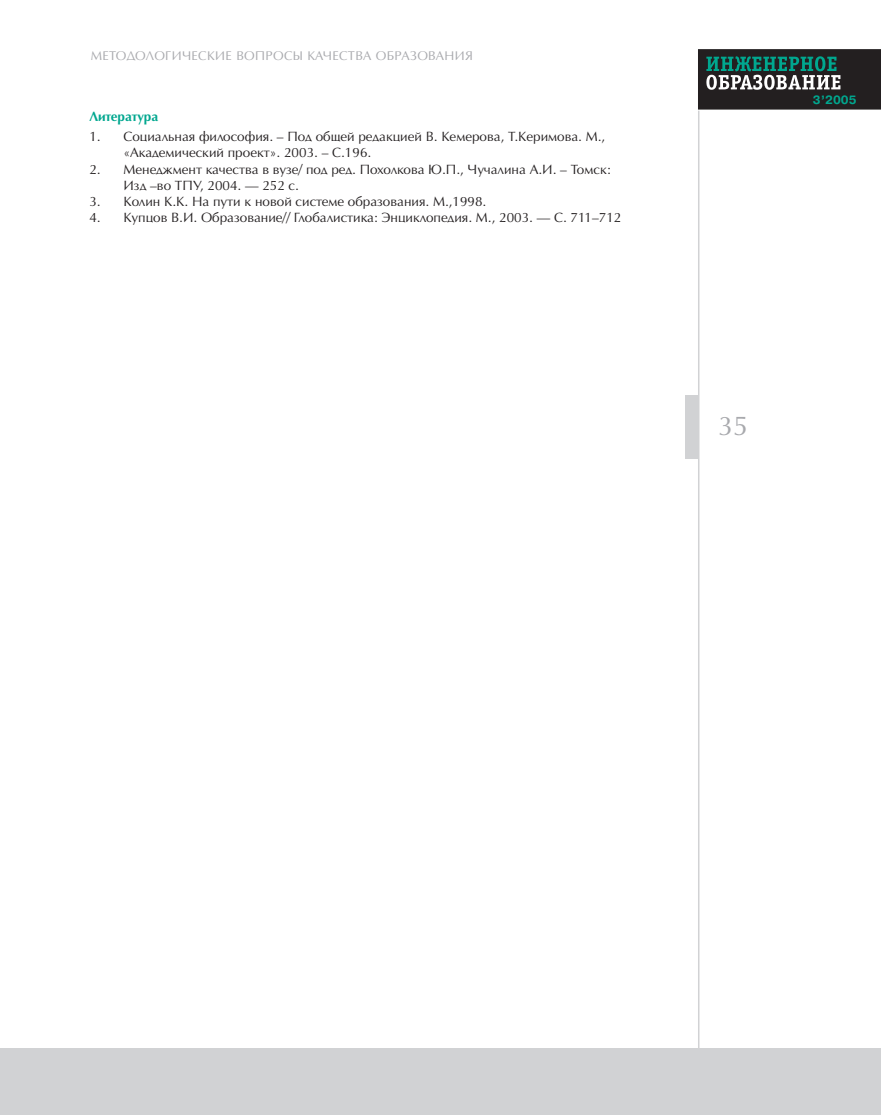
<style>
.page{position:relative;width:881px;height:1115px;background:#fff}
.page>*{position:absolute;margin:0;border:0;box-sizing:border-box;transform-origin:0 0}
.t1{font:27px "AG Opus";color:#a8a9ad}
.t2{font:13.5px/16.2px "AG Opus HR";color:#231f20}
.t3{font:700 13.5px "AG Opus HR";color:#00a78f}
.t4{font:12.75px "AG Opus";letter-spacing:.025em;color:#a8a9ad}
.t5{font:700 12px "Pragmatica C";color:#00a78f}
</style>
<div class="page">
<hr style="left:0;top:1047px;width:4px;height:67px;background:#d1d2d4">
<div style="left:4px;top:1047px;width:876px;height:67px;background:#d1d2d4"></div>
<hr style="left:697px;top:111px;width:2px;height:939px;background:#d1d2d4">
<div style="left:685px;top:395px;width:12px;height:64px;background:#d1d2d4"></div>
<svg style="left:698px;top:49px;width:182px;height:60px;background:#34413f"></svg>
<p class="t4" style="left:91px;top:48px;width:383px">МЕТОДОЛОГИЧЕСКИЕ ВОПРОСЫ КАЧЕСТВА ОБРАЗОВАНИЯ</p>
<p class="t3" style="left:89px;top:108px;width:70px">Литература</p>
<p class="t2" style="left:123px;top:128px;width:483px;text-indent:-34px">1. Социальная философия. – Под общей редакцией В. Кемерова, Т.Керимова. М., «Академический проект». 2003. – С.196.</p>
<p class="t2" style="left:123px;top:161px;width:488px;text-indent:-34px">2. Менеджмент качества в вузе/ под ред. Похолкова Ю.П., Чучалина А.И. – Томск:<br>Изд –во ТПУ, 2004. — 252 с.</p>
<p class="t2" style="left:89px;top:193px;width:398px">3. Колин К.К. На пути к новой системе образования. М.,1998.</p>
<p class="t2" style="left:89px;top:209px;width:533px">4. Купцов В.И. Образование// Глобалистика: Энциклопедия. М., 2003. — С. 711–712</p>
<p class="t5" style="left:812px;top:94px;width:45px">3’2005</p>
<h1 class="t1" style="left:718px;top:410px;width:32px">35</h1>
</div>
